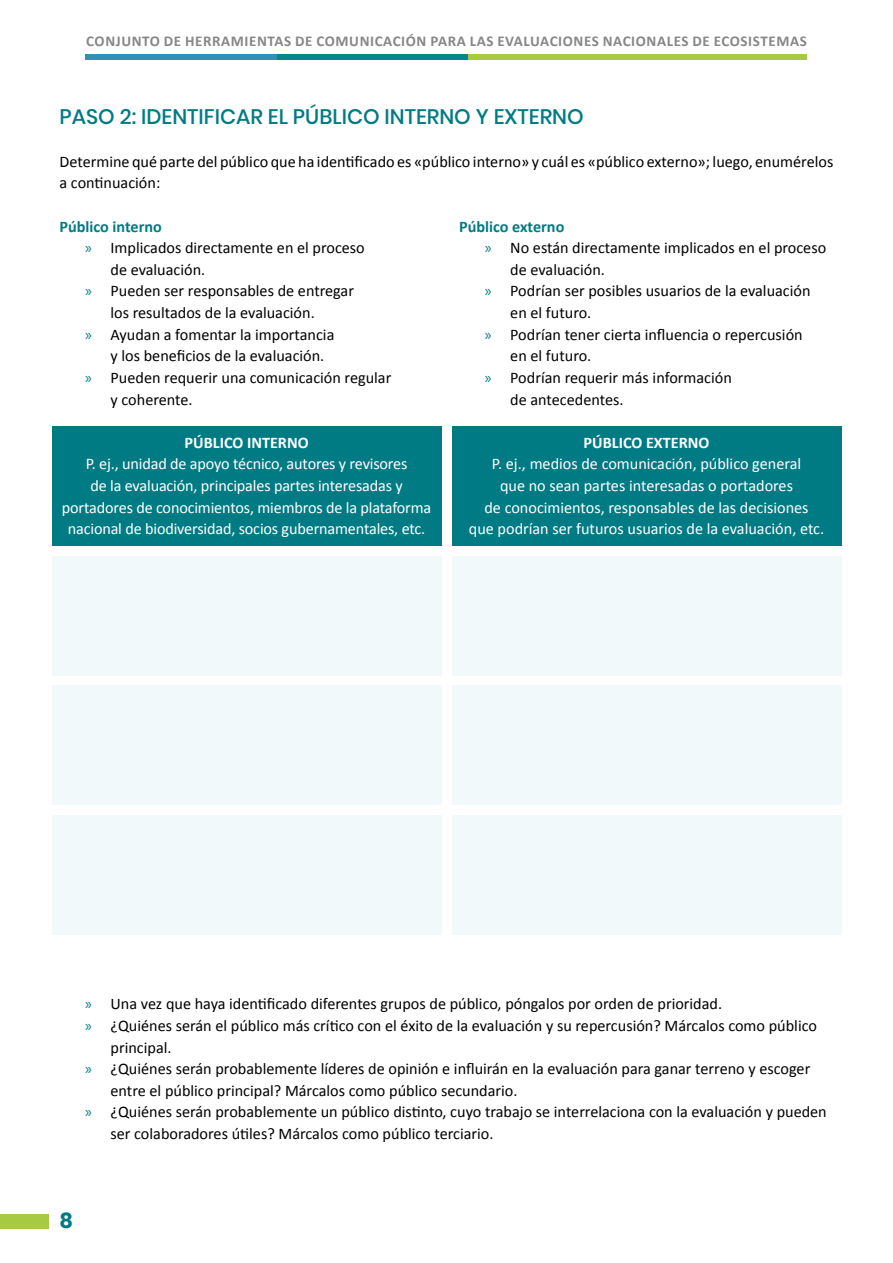
<style>
.page{position:relative;width:893px;height:1263px;background:#fff}
.page>*{position:absolute;margin:0;border:0;box-sizing:border-box;transform-origin:0 0}
.SUB_TITLE{font:500 21px "Poppins";color:#007b83}
.t1{font:700 21px "Poppins";color:#007b83}
.BODY{font:16.2px/21.6px "Calibri";color:#000}
.BODY-2{font:16.2px/21.6px "Calibri";letter-spacing:-.01em;color:#fff;text-align:center}
.BODY-3{font:700 16.2px "Calibri";color:#007b83}
.BODY-4{font:700 16.2px "Calibri";color:#fff}
.t2{font:700 15px "Calibri";letter-spacing:.04em;color:#878787}
.s1{font-family:"Myriad Pro";color:#007b83}
</style>
<div class="page">
<div style="left:0;top:1214px;width:49px;height:14px;background:#a7c944"></div>
<div style="left:86px;top:55px;width:191px;height:5px;background:#3090ba"></div>
<div style="left:277px;top:55px;width:191px;height:5px;background:#06878b"></div>
<div style="left:468px;top:55px;width:339px;height:5px;background:#a7c944"></div>
<div style="left:52px;top:426px;width:389px;height:120px;background:#007b83"></div>
<div style="left:452px;top:426px;width:389px;height:120px;background:#007b83"></div>
<div style="left:52px;top:556px;width:389px;height:119px;background:#f1f9fb"></div>
<div style="left:52px;top:685px;width:389px;height:120px;background:#f1f9fb"></div>
<div style="left:52px;top:815px;width:389px;height:120px;background:#f1f9fb"></div>
<div style="left:452px;top:556px;width:389px;height:119px;background:#f1f9fb"></div>
<div style="left:452px;top:685px;width:389px;height:120px;background:#f1f9fb"></div>
<div style="left:452px;top:815px;width:389px;height:120px;background:#f1f9fb"></div>
<p class="t2" style="left:86px;top:31px;width:722px">CONJUNTO DE HERRAMIENTAS DE COMUNICACIÓN PARA LAS EVALUACIONES NACIONALES DE ECOSISTEMAS</p>
<p class="SUB_TITLE" style="left:60px;top:104px;width:526px">PASO 2: IDENTIFICAR EL PÚBLICO INTERNO Y EXTERNO</p>
<p class="BODY" style="left:60px;top:150px;width:775px">Determine qué parte del público que ha identificado es «público interno» y cuál es «público externo»; luego, enumérelos a continuación:</p>
<p class="BODY-3" style="left:60px;top:215px;width:104px">Público interno</p>
<p class="BODY" style="left:111px;top:236px;width:256px;text-indent:-26px"><span class="s1">»</span> Implicados directamente en el proceso de evaluación.</p>
<p class="BODY" style="left:111px;top:280px;width:245px;text-indent:-26px"><span class="s1">»</span> Pueden ser responsables de entregar los resultados de la evaluación.</p>
<p class="BODY" style="left:111px;top:323px;width:225px;text-indent:-26px"><span class="s1">»</span> Ayudan a fomentar la importancia y los beneficios de la evaluación.</p>
<p class="BODY" style="left:111px;top:366px;width:282px;text-indent:-26px"><span class="s1">»</span> Pueden requerir una comunicación regular y coherente.</p>
<p class="BODY-3" style="left:459px;top:215px;width:107px">Público externo</p>
<p class="BODY" style="left:510px;top:236px;width:317px;text-indent:-26px"><span class="s1">»</span> No están directamente implicados en el proceso de evaluación.</p>
<p class="BODY" style="left:510px;top:280px;width:302px;text-indent:-26px"><span class="s1">»</span> Podrían ser posibles usuarios de la evaluación en el futuro.</p>
<p class="BODY" style="left:510px;top:323px;width:294px;text-indent:-26px"><span class="s1">»</span> Podrían tener cierta influencia o repercusión en el futuro.</p>
<p class="BODY" style="left:510px;top:366px;width:223px;text-indent:-26px"><span class="s1">»</span> Podrían requerir más información de antecedentes.</p>
<p class="BODY-4" style="left:185px;top:431px;width:126px">PÚBLICO INTERNO</p>
<p class="BODY-2" style="left:62px;top:452px;width:371px">P. ej., unidad de apoyo técnico, autores y revisores<br>de la evaluación, principales partes interesadas y portadores de conocimientos, miembros de la plataforma nacional de biodiversidad, socios gubernamentales, etc.</p>
<p class="BODY-4" style="left:584px;top:431px;width:128px">PÚBLICO EXTERNO</p>
<p class="BODY-2" style="left:469px;top:452px;width:357px">P. ej., medios de comunicación, público general<br>que no sean partes interesadas o portadores<br>de conocimientos, responsables de las decisiones<br>que podrían ser futuros usuarios de la evaluación, etc.</p>
<p class="BODY" style="left:85px;top:992px;width:639px"><span class="s1">»</span> Una vez que haya identificado diferentes grupos de público, póngalos por orden de prioridad.</p>
<p class="BODY" style="left:111px;top:1014px;width:708px;text-indent:-26px"><span class="s1">»</span> ¿Quiénes serán el público más crítico con el éxito de la evaluación y su repercusión? Márcalos como público principal.</p>
<p class="BODY" style="left:111px;top:1057px;width:701px;text-indent:-26px"><span class="s1">»</span> ¿Quiénes serán probablemente líderes de opinión e influirán en la evaluación para ganar terreno y escoger entre el público principal? Márcalos como público secundario.</p>
<p class="BODY" style="left:111px;top:1100px;width:718px;text-indent:-26px"><span class="s1">»</span> ¿Quiénes serán probablemente un público distinto, cuyo trabajo se interrelaciona con la evaluación y pueden ser colaboradores útiles? Márcalos como público terciario.</p>
<p class="t1" style="left:59px;top:1209px;width:15px">8</p>
</div>
